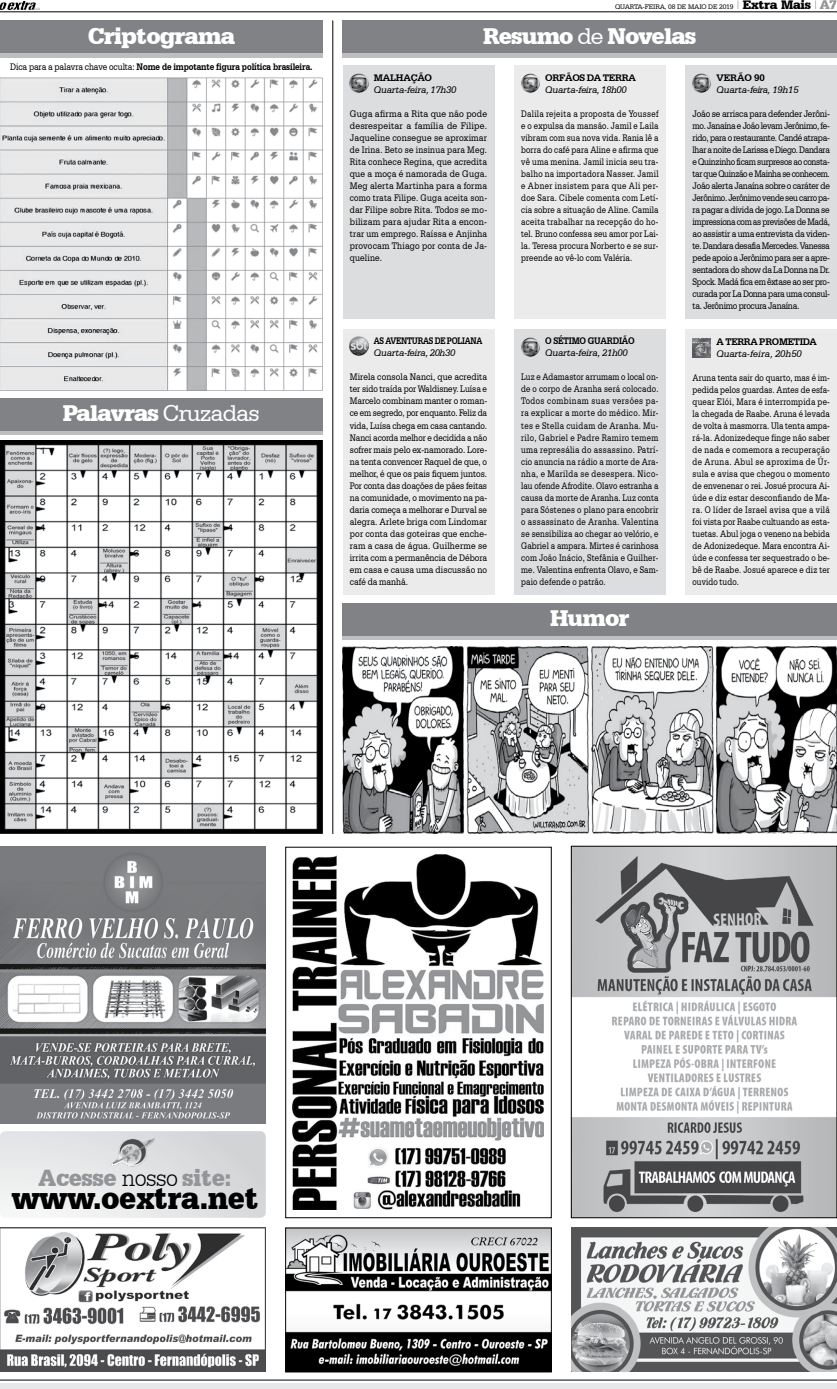
<style>
.page{position:relative;width:837px;height:1389px;background:#fff}
.page>*{position:absolute;margin:0;border:0;box-sizing:border-box;transform-origin:0 0}
.t1{font:900 32.9px "Serifa BT";letter-spacing:-.02em;color:#000;scale:.94 1}
.t2{font:900 24.8px "Serifa BT";letter-spacing:-.02em;color:#939598;scale:.96 1}
.t3{font:900 24px "Serifa BT";letter-spacing:-.04em;color:#fff}
.t4{font:700 10.1px "Serifa BT";letter-spacing:-.03em;color:#000}
.t5{font:10px/12px "Serifa BT";letter-spacing:.015em;color:#000;text-align:justify;scale:.81 1}
.t6{font:10px/12px "Serifa BT";letter-spacing:.015em;color:#000;text-align:justify;scale:.86 1}
.t7{font:10px/12px "Serifa BT";letter-spacing:.015em;color:#000;text-align:justify;scale:.89 1}
.t8{font:italic 10px "Serifa BT";letter-spacing:-.03em;color:#000}
.t9{font:700 10px "Serifa BT";letter-spacing:-.01em;color:#000;scale:.86 1}
.t10{font:700 10px "Serifa BT";letter-spacing:-.03em;color:#000;scale:.8 1}
.t11{font:700 10px "Serifa BT";letter-spacing:-.01em;color:#000}
.t12{font:700 10px "Serifa BT";letter-spacing:-.01em;color:#000;scale:.87 1}
.t13{font:700 10px "Serifa BT";letter-spacing:-.03em;color:#000}
.t14{font:7px "Serifa BT";letter-spacing:-.02em;color:#000}
.s1{font-weight:400}
.s2{font-weight:900;font-size:13px}
.s3{font-family:"Serifa DEE";font-weight:700;font-size:13px;color:#939598}
.s4{font-size:10.1px}
.s5{font-weight:300;color:#000}
</style>
<div class="page">
<div style="left:0;top:1383px;width:836px;height:6px;background:#e6e7e8"></div>
<hr style="left:0;top:1380px;width:836px;height:1px;background:#000">
<img style="left:293px;top:854px;width:250px;height:356px">
<div style="left:285px;top:847px;width:266px;height:371px;border:1px solid #000"></div>
<img style="left:573px;top:848px;width:261px;height:368px">
<div style="left:571px;top:846px;width:265px;height:372px;border:1px solid #000"></div>
<img style="left:0;top:846px;width:266px;height:278px">
<hr style="left:0;top:12px;width:836px;height:1px;background:#000">
<img style="left:0;top:1px;width:39px;height:8px">
<div style="left:0;top:25px;width:323px;height:33px;background:#bcbec0"></div>
<div style="left:0;top:20px;width:323px;height:33px;background:#808285"></div>
<img style="left:111px;top:1138px;width:43px;height:30px">
<hr style="left:332px;top:20px;width:1px;height:814px;background:#000">
<div style="left:685px;top:329px;width:151px;height:265px;background:#ebebec"></div>
<div style="left:514px;top:329px;width:151px;height:265px;background:#dcddde"></div>
<div style="left:342px;top:329px;width:152px;height:265px;background:#ebebec"></div>
<div style="left:685px;top:65px;width:151px;height:254px;background:#dcddde"></div>
<div style="left:514px;top:65px;width:151px;height:254px;background:#ebebec"></div>
<div style="left:342px;top:65px;width:152px;height:254px;background:#dcddde"></div>
<div style="left:342px;top:25px;width:494px;height:33px;background:#bcbec0"></div>
<div style="left:342px;top:20px;width:494px;height:33px;background:#808285"></div>
<img style="left:521px;top:74px;width:18px;height:18px">
<img style="left:350px;top:74px;width:18px;height:18px">
<img style="left:521px;top:338px;width:18px;height:18px">
<img style="left:350px;top:337px;width:18px;height:19px">
<img style="left:692px;top:74px;width:18px;height:18px">
<img style="left:692px;top:338px;width:18px;height:19px">
<div style="left:342px;top:607px;width:494px;height:33px;background:#bcbec0"></div>
<div style="left:342px;top:603px;width:494px;height:33px;background:#808285"></div>
<img style="left:342px;top:646px;width:494px;height:188px">
<img style="left:0;top:77px;width:323px;height:313px">
<img style="left:0;top:441px;width:323px;height:393px">
<div style="left:0;top:402px;width:323px;height:33px;background:#bcbec0"></div>
<div style="left:0;top:398px;width:323px;height:33px;background:#808285"></div>
<img style="left:571px;top:1228px;width:265px;height:143px">
<img style="left:287px;top:1230px;width:262px;height:140px">
<div style="left:285px;top:1228px;width:266px;height:144px;border:1px solid #000"></div>
<img style="left:0;top:1228px;width:266px;height:144px">
<h3 class="t3" style="left:88px;top:21px;width:149px">Criptograma</h3>
<p class="t9" style="left:10px;top:60px;width:353px"><span class="s1">Dica para a palavra chave oculta:</span> Nome de impotante figura política brasileira.</p>
<h3 class="t3" style="left:63px;top:398px;width:199px">Palavras <span class="s1">Cruzadas</span></h3>
<p class="t14" style="left:614px;top:2px;width:223px">QUARTA-FEIRA, 08 DE MAIO DE 2019 <sup>|</sup> <span class="s2">Extra Mais</span> <sup>|</sup> <span class="s3">A7</span></p>
<h3 class="t3" style="left:483px;top:21px;width:214px">Resumo <span class="s1">de</span> Novelas</h3>
<p class="t13" style="left:545px;top:71px;width:92px">ORFÃOS DA TERRA</p>
<p class="t8" style="left:545px;top:83px;width:83px">Quarta-feira, 18h00</p>
<p class="t5" style="left:521px;top:107px;width:171px">Dalila rejeita a proposta de Youssef e o expulsa da mansão. Jamil e Laila vibram com sua nova vida. Rania lê a borra do café para Aline e afirma que vê uma menina. Jamil inicia seu tra&shy;balho na importadora Nasser. Jamil e Abner insistem para que Ali per&shy;doe Sara. Cibele comenta com Letí&shy;cia sobre a situação de Aline. Camila aceita trabalhar na recepção do ho&shy;tel. Bruno confessa seu amor por Lai&shy;la. Teresa procura Norberto e se sur&shy;preende ao vê-lo com Valéria.</p>
<p class="t11" style="left:374px;top:71px;width:9px">malhação</p>
<p class="t8" style="left:374px;top:83px;width:84px">Quarta-feira, 17h30</p>
<p class="t7" style="left:350px;top:107px;width:156px">Guga afirma a Rita que não pode desrespeitar a família de Filipe.<br>Jaqueline consegue se aproximar de Irina. Beto se insinua para Meg.<br>Rita conhece Regina, que acredita que a moça é namorada de Guga.<br>Meg alerta Martinha para a forma como trata Filipe. Guga aceita son&shy;dar Filipe sobre Rita. Todos se mo&shy;bilizam para ajudar Rita a encon&shy;trar um emprego. Raíssa e Anjinha provocam Thiago por conta de Ja&shy;queline.</p>
<p class="t11" style="left:716px;top:71px;width:50px">VERÃO 90</p>
<p class="t8" style="left:716px;top:83px;width:83px">Quarta-feira, 19h15</p>
<p class="t6" style="left:692px;top:107px;width:161px">João se arrisca para defender Jerôni&shy;mo. Janaína e João levam Jerônimo, fe&shy;rido, para o restaurante. Candé atrapa&shy;lhar a noite de Larissa e Diego. Dandara e Quinzinho ficam surpresos ao consta&shy;tar que Quinzão e Mainha se conhecem.<br>João alerta Janaína sobre o caráter de Jerônimo. Jerônimo vende seu carro pa&shy;ra pagar a dívida de jogo. La Donna se impressiona com as previsões de Madá, ao assistir a uma entrevista da viden&shy;te. Dandara desafia Mercedes. Vanessa pede apoio a Jerônimo para ser a apre&shy;sentadora do show da La Donna na Dr.<br>Spock. Madá fica em êxtase ao ser pro&shy;curada por La Donna para uma consul&shy;ta. Jerônimo procura Janaína.</p>
<p class="t4" style="left:716px;top:335px;width:102px">A TERRA PROMETIDA</p>
<p class="t8" style="left:716px;top:347px;width:87px">Quarta-feira<span class="s4">, 20h50</span></p>
<p class="t5" style="left:692px;top:371px;width:171px">Aruna tenta sair do quarto, mas é im&shy;pedida pelos guardas. Antes de esfa&shy;quear Elói, Mara é interrompida pe&shy;la chegada de Raabe. Aruna é levada de volta à masmorra. Ula tenta ampa&shy;rá-la. Adonizedeque finge não saber de nada e comemora a recuperação de Aruna. Abul se aproxima de Úr&shy;sula e avisa que chegou o momento de envenenar o rei. Josué procura Ai&shy;úde e diz estar desconfiando de Ma&shy;ra. O líder de Israel avisa que a vilã foi vista por Raabe cultuando as esta&shy;tuetas. Abul joga o veneno na bebida de Adonizedeque. Mara encontra Ai&shy;úde e confessa ter sequestrado o be&shy;bê de Raabe. Josué aparece e diz ter ouvido tudo.</p>
<p class="t12" style="left:545px;top:335px;width:104px">O SÉTIMO GUARDIÃO</p>
<p class="t8" style="left:545px;top:347px;width:84px">Quarta-feira, 21h00</p>
<p class="t5" style="left:521px;top:371px;width:171px">Luz e Adamastor arrumam o local on&shy;de o corpo de Aranha será colocado.<br>Todos combinam suas versões pa&shy;ra explicar a morte do médico. Mir&shy;tes e Stella cuidam de Aranha. Mu&shy;rilo, Gabriel e Padre Ramiro temem uma represália do assassino. Patrí&shy;cio anuncia na rádio a morte de Ara&shy;nha, e Marilda se desespera. Nico&shy;lau ofende Afrodite. Olavo estranha a causa da morte de Aranha. Luz conta para Sóstenes o plano para encobrir o assassinato de Aranha. Valentina se sensibiliza ao chegar ao velório, e Gabriel a ampara. Mirtes é carinhosa com João Inácio, Stefânia e Guilher&shy;me. Valentina enfrenta Olavo, e Sam&shy;paio defende o patrão.</p>
<p class="t10" style="left:374px;top:335px;width:137px">AS AVENTURAS DE POLIANA</p>
<p class="t8" style="left:374px;top:347px;width:83px">Quarta-feira, 20h30</p>
<p class="t6" style="left:350px;top:371px;width:161px">Mirela consola Nanci, que acredita ter sido traída por Waldisney. Luísa e Marcelo combinam manter o roman&shy;ce em segredo, por enquanto. Feliz da vida, Luísa chega em casa cantando.<br>Nanci acorda melhor e decidida a não sofrer mais pelo ex-namorado. Lore&shy;na tenta convencer Raquel de que, o melhor, é que os pais fiquem juntos.<br>Por conta das doações de pães feitas na comunidade, o movimento na pa&shy;daria começa a melhorar e Durval se alegra. Arlete briga com Lindomar por conta das goteiras que enche&shy;ram a casa de água. Guilherme se irrita com a permanência de Débora em casa e causa uma discussão no café da manhã.</p>
<h3 class="t3" style="left:550px;top:603px;width:81px">Humor</h3>
<h2 class="t2" style="left:38px;top:1163px;width:203px">Acesse <span class="s5">nosso</span> site:</h2>
<h1 class="t1" style="left:11px;top:1177px;width:264px">www.oextra.net</h1>
</div>
